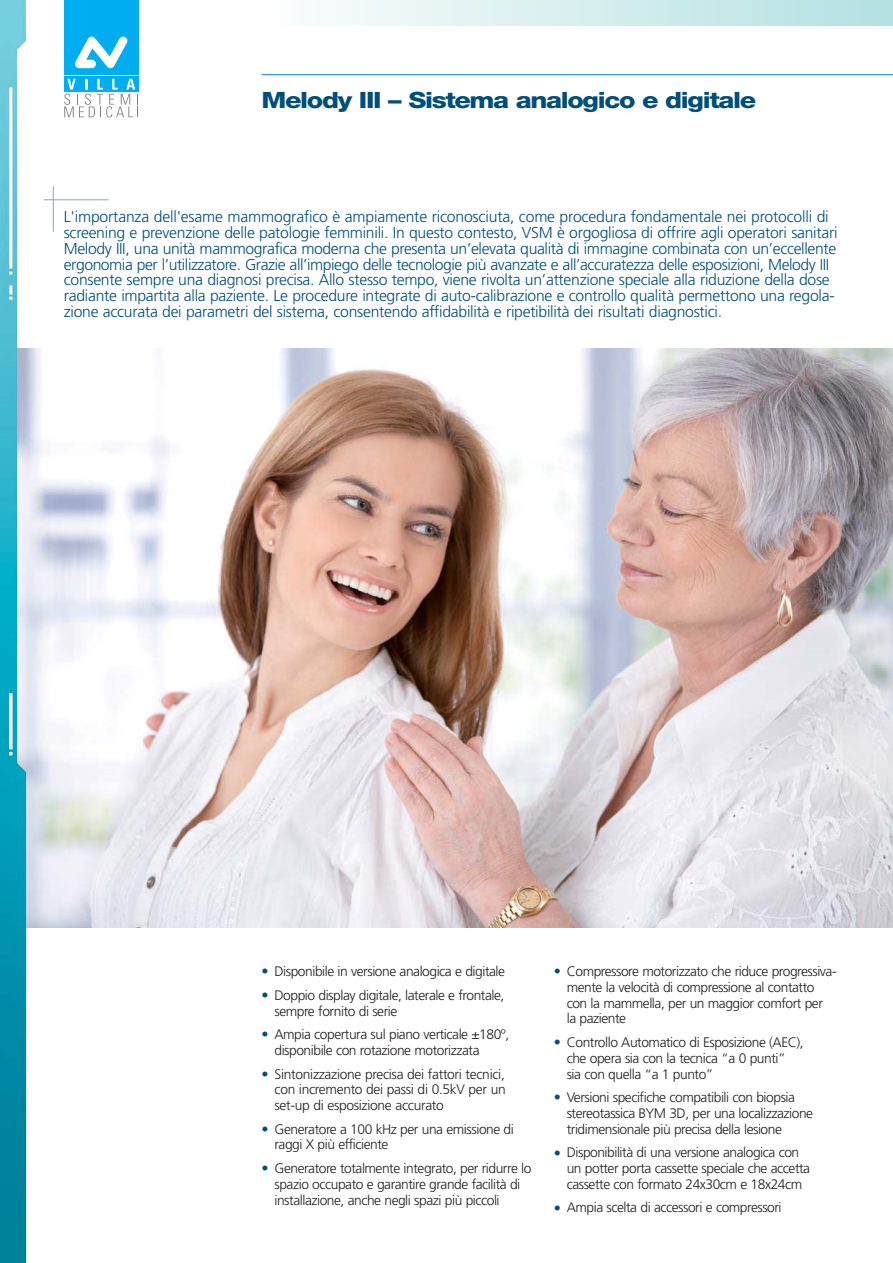
<style>
.page{position:relative;width:893px;height:1263px;background:#fff}
.page>*{position:absolute;margin:0;border:0;box-sizing:border-box;transform-origin:0 0}
.t1{font:800 22.5px "Helvetica Neue";letter-spacing:-.05em;color:#004f7a;scale:1.2 1}
.t2{font:300 15.75px/15.8px "Frutiger";letter-spacing:-.015em;color:#004f7a}
.t3{font:300 13.8px/15.8px "Frutiger";letter-spacing:-.035em;color:#231f20}
.s1{font-size:14.25px;color:#004f7a}
</style>
<div class="page">
<img style="left:26px;top:349px;width:866px;height:579px">
<svg style="left:64px;top:77px;width:74px;height:2px"></svg>
<div style="left:64px;top:0;width:74px;height:75px;background:#00aeef"></div>
<svg style="left:75px;top:37px;width:52px;height:31px"></svg>
<svg style="left:64px;top:79px;width:74px;height:39px"></svg>
<hr style="left:44px;top:199px;width:65px;height:1px;background:#7da7d8">
<hr style="left:53px;top:186px;width:1px;height:46px;background:#7da7d8">
<img style="left:0;top:0;width:26px;height:1263px">
<div style="left:268px;top:0;width:624px;height:26px;background:linear-gradient(to right,#fcfdfd,#b3e0e2)"></div>
<hr style="left:261px;top:74px;width:631px;height:1px;background:#007dc5">
<h1 class="t1" style="left:261px;top:92px;width:414px">Melody III – Sistema analogico e digitale</h1>
<p class="t2" style="left:64px;top:210px;width:775px">L'importanza dell'esame mammografico è ampiamente riconosciuta, come procedura fondamentale nei protocolli di screening e prevenzione delle patologie femminili. In questo contesto, VSM è orgogliosa di offrire agli operatori sanitari Melody III, una unità mammografica moderna che presenta un’elevata qualità di immagine combinata con un’eccellente ergonomia per l’utilizzatore. Grazie all’impiego delle tecnologie più avanzate e all’accuratezza delle esposizioni, Melody III consente sempre una diagnosi precisa. Allo stesso tempo, viene rivolta un’attenzione speciale alla riduzione della dose radiante impartita alla paziente. Le procedure integrate di auto-calibrazione e controllo qualità permettono una regola&shy;zione accurata dei parametri del sistema, consentendo affidabilità e ripetibilità dei risultati diagnostici.</p>
<p class="t3" style="left:261px;top:965px;width:245px"><span class="s1">•</span> Disponibile in versione analogica e digitale</p>
<p class="t3" style="left:274px;top:988px;width:231px;text-indent:-13px"><span class="s1">•</span> Doppio display digitale, laterale e frontale, sempre fornito di serie</p>
<p class="t3" style="left:274px;top:1028px;width:236px;text-indent:-13px"><span class="s1">•</span> Ampia copertura sul piano verticale ±180º, disponibile con rotazione motorizzata</p>
<p class="t3" style="left:274px;top:1067px;width:233px;text-align:justify;text-indent:-13px"><span class="s1">•</span> Sintonizzazione precisa dei fattori tecnici, con incremento dei passi di 0.5kV per un set-up di esposizione accurato</p>
<p class="t3" style="left:274px;top:1122px;width:241px;text-indent:-13px"><span class="s1">•</span> Generatore a 100 kHz per una emissione di raggi X più efficiente</p>
<p class="t3" style="left:274px;top:1161px;width:258px;text-indent:-13px"><span class="s1">•</span> Generatore totalmente integrato, per ridurre lo spazio occupato e garantire grande facilità di installazione, anche negli spazi più piccoli</p>
<p class="t3" style="left:567px;top:965px;width:271px;text-indent:-13px"><span class="s1">•</span> Compressore motorizzato che riduce progressiva&shy;mente la velocità di compressione al contatto con la mammella, per un maggior comfort per<br>la paziente</p>
<p class="t3" style="left:567px;top:1035px;width:238px;text-indent:-13px"><span class="s1">•</span> Controllo Automatico di Esposizione (AEC), che opera sia con la tecnica “a 0 punti”<br>sia con quella “a 1 punto”</p>
<p class="t3" style="left:567px;top:1091px;width:248px;text-indent:-13px"><span class="s1">•</span> Versioni specifiche compatibili con biopsia stereotassica BYM 3D, per una localizzazione tridimensionale più precisa della lesione</p>
<p class="t3" style="left:567px;top:1146px;width:245px;text-indent:-13px"><span class="s1">•</span> Disponibilità di una versione analogica con un potter porta cassette speciale che accetta cassette con formato 24x30cm e 18x24cm</p>
<p class="t3" style="left:554px;top:1201px;width:229px"><span class="s1">•</span> Ampia scelta di accessori e compressori</p>
</div>
